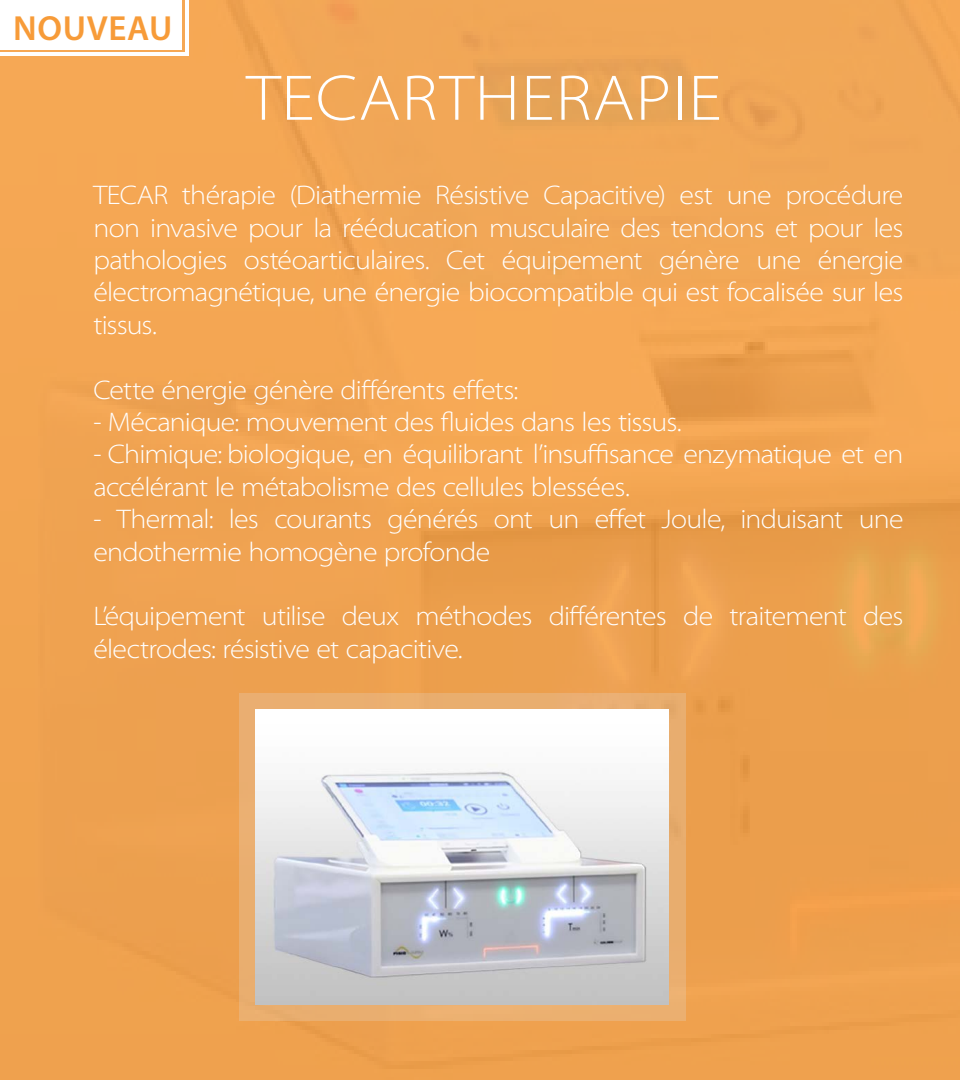
<style>
.page{position:relative;width:960px;height:1080px;background:#f0a352}
.page>*{position:absolute;margin:0;border:0;box-sizing:border-box;transform-origin:0 0}
.t1{font:300 semi-expanded 65px "Myriad Pro";letter-spacing:.02em;color:#fff}
.t2{font:600 35px "Myriad Pro";letter-spacing:.02em;color:#f79b38}
.t3{font:300 semi-expanded 27px/32.4px "Myriad Pro";letter-spacing:-.03em;color:#fff}
</style>
<div class="page">
<div style="left:0;top:0;width:181px;height:50px;background:#fff"></div>
<hr style="left:185px;top:0;width:3px;height:54px;background:#fff">
<hr style="left:0;top:53px;width:188px;height:3px;background:#fff">
<div style="left:239px;top:693px;width:446px;height:328px;background:#eaae70"></div>
<img style="left:256px;top:710px;width:413px;height:294px">
<p class="t2" style="left:13px;top:6px;width:161px">NOUVEAU</p>
<h1 class="t1" style="left:247px;top:62px;width:476px">TECARTHERAPIE</h1>
<p class="t3" style="left:93px;top:179px;width:812px;text-align:justify">TECAR thérapie (Diathermie Résistive Capacitive) est une procédure non invasive pour la rééducation musculaire des tendons et pour les pathologies ostéoarticulaires. Cet équipement génère une énergie électromagnétique, une énergie biocompatible qui est focalisée sur les tissus.</p>
<p class="t3" style="left:93px;top:374px;width:426px">Cette énergie génère différents effets:</p>
<p class="t3" style="left:93px;top:406px;width:590px">- Mécanique: mouvement des fluides dans les tissus.</p>
<p class="t3" style="left:93px;top:438px;width:812px">- Chimique: biologique, en équilibrant l’insuffisance enzymatique et en accélérant le métabolisme des cellules blessées.</p>
<p class="t3" style="left:93px;top:503px;width:812px">- Thermal: les courants générés ont un effet Joule, induisant une endothermie homogène profonde</p>
<p class="t3" style="left:93px;top:600px;width:812px">L’équipement utilise deux méthodes différentes de traitement des électrodes: résistive et capacitive.</p>
</div>
